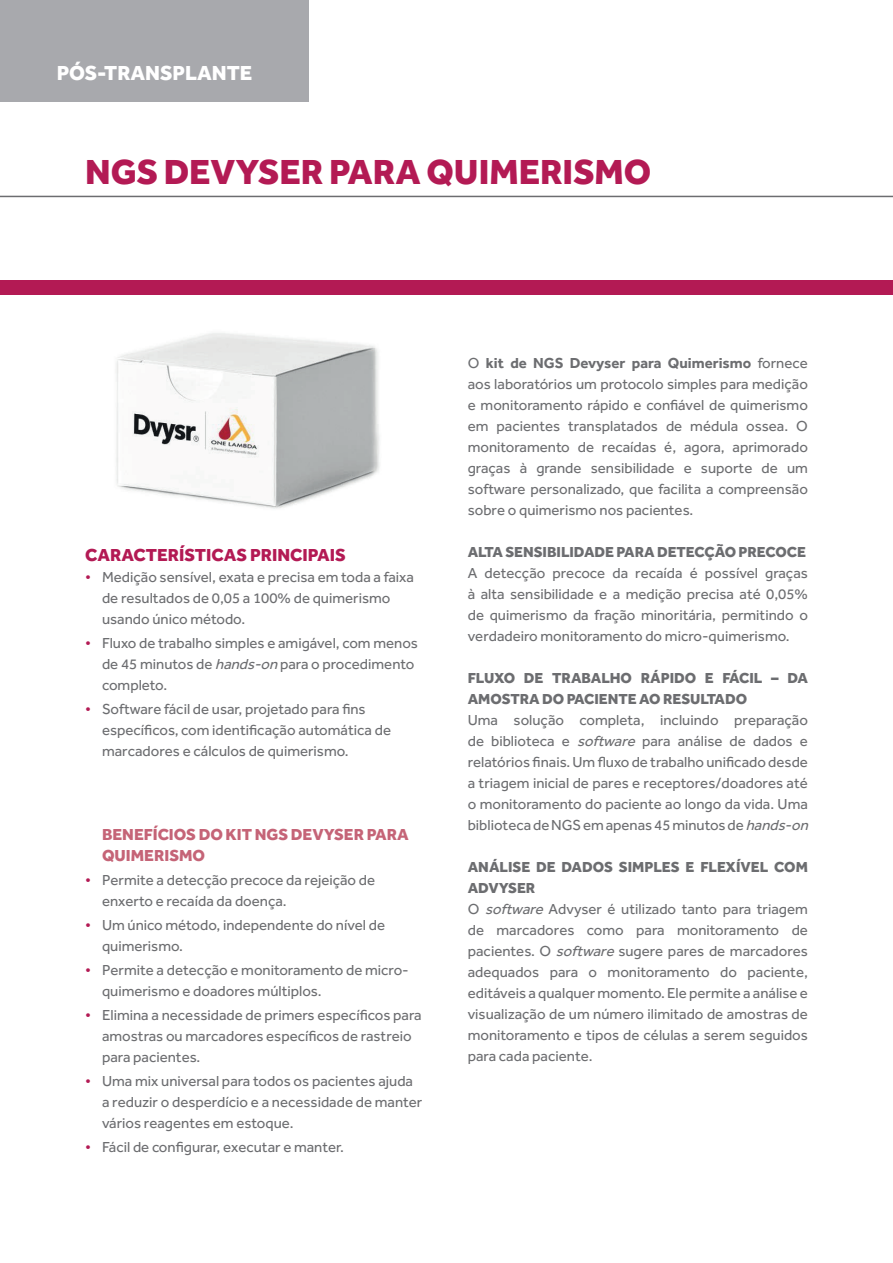
<style>
.page{position:relative;width:893px;height:1263px;background:#fff}
.page>*{position:absolute;margin:0;border:0;box-sizing:border-box;transform-origin:0 0}
.t1{font:800 36px "Effra";color:#b31a54}
.t2{font:800 21px "Effra";color:#fff}
.t3{font:800 18px "Effra";color:#b31a54}
.t4{font:800 16.5px/21px "Effra";color:#c56477}
.t5{font:15px/21px "Effra";color:#6c6d70}
.t6{font:800 15px/21px "Effra";color:#6c6d70}
.s1{color:#b31a54}
.s2{font-style:italic}
.s3{font-weight:700}
.s4{font-weight:800}
</style>
<div class="page">
<div style="left:0;top:0;width:308px;height:101px;background:#a8a9ad"></div>
<div style="left:0;top:280px;width:893px;height:15px;background:#b31a54"></div>
<hr style="left:0;top:196px;width:893px;height:1px;background:#6c6d70">
<img style="left:116px;top:333px;width:264px;height:176px">
<h2 class="t2" style="left:57px;top:60px;width:197px">PÓS-TRANSPLANTE</h2>
<h1 class="t1" style="left:85px;top:150px;width:568px">NGS DEVYSER PARA QUIMERISMO</h1>
<p class="t3" style="left:85px;top:543px;width:262px">CARACTERÍSTICAS PRINCIPAIS</p>
<p class="t5" style="left:102px;top:566px;width:313px;text-indent:-17px"><span class="s1">•</span> Medição sensível, exata e precisa em toda a faixa de resultados de 0,05 a 100% de quimerismo usando único método.</p>
<p class="t5" style="left:102px;top:632px;width:317px;text-indent:-17px"><span class="s1">•</span> Fluxo de trabalho simples e amigável, com menos de 45 minutos de <span class="s2">hands-on</span> para o procedimento completo.</p>
<p class="t5" style="left:102px;top:698px;width:291px;text-indent:-17px"><span class="s1">•</span> Software fácil de usar, projetado para fins específicos, com identificação automática de marcadores e cálculos de quimerismo.</p>
<p class="t4" style="left:102px;top:823px;width:308px">BENEFÍCIOS DO KIT NGS DEVYSER PARA<br>QUIMERISMO</p>
<p class="t5" style="left:102px;top:869px;width:275px;text-indent:-17px"><span class="s1">•</span> Permite a detecção precoce da rejeição de enxerto e recaída da doença.</p>
<p class="t5" style="left:102px;top:914px;width:285px;text-indent:-17px"><span class="s1">•</span> Um único método, independente do nível de quimerismo.</p>
<p class="t5" style="left:102px;top:959px;width:308px;text-indent:-17px"><span class="s1">•</span> Permite a detecção e monitoramento de micro&shy;quimerismo e doadores múltiplos.</p>
<p class="t5" style="left:102px;top:1004px;width:321px;text-indent:-17px"><span class="s1">•</span> Elimina a necessidade de primers específicos para amostras ou marcadores específicos de rastreio para pacientes.</p>
<p class="t5" style="left:102px;top:1070px;width:322px;text-indent:-17px"><span class="s1">•</span> Uma mix universal para todos os pacientes ajuda a reduzir o desperdício e a necessidade de manter vários reagentes em estoque.</p>
<p class="t5" style="left:85px;top:1136px;width:260px"><span class="s1">•</span> Fácil de configurar, executar e manter.</p>
<p class="t5" style="left:468px;top:352px;width:342px;text-align:justify">O <span class="s3">kit de NGS Devyser para Quimerismo</span> fornece aos laboratórios um protocolo simples para medição e monitoramento rápido e confiável de quimerismo em pacientes transplatados de médula ossea. O monitoramento de recaídas é, agora, aprimorado graças à grande sensibilidade e suporte de um software personalizado, que facilita a compreensão sobre o quimerismo nos pacientes.</p>
<p class="t6" style="left:468px;top:541px;width:340px">ALTA SENSIBILIDADE PARA DETECÇÃO PRECOCE</p>
<p class="t5" style="left:468px;top:562px;width:342px;text-align:justify">A detecção precoce da recaída é possível graças à alta sensibilidade e a medição precisa até 0,05% de quimerismo da fração minoritária, permitindo o verdadeiro monitoramento do micro-quimerismo.</p>
<p class="t6" style="left:468px;top:667px;width:342px">FLUXO DE TRABALHO RÁPIDO E FÁCIL – DA<br>AMOSTRA DO PACIENTE AO RESULTADO</p>
<p class="t5" style="left:468px;top:709px;width:346px">Uma solução completa, incluindo preparação de biblioteca e <span class="s2">software</span> para análise de dados e relatórios finais. Um fluxo de trabalho unificado desde a triagem inicial de pares e receptores/doadores até o monitoramento do paciente ao longo da vida. Uma biblioteca de NGS em apenas 45 minutos de <span class="s2">hands-on</span></p>
<p class="t5" style="left:468px;top:856px;width:342px"><span class="s4">ANÁLISE DE DADOS SIMPLES E FLEXÍVEL COM ADVYSER<br></span>O <span class="s2">software</span> Advyser é utilizado tanto para triagem de marcadores como para monitoramento de pacientes. O <span class="s2">software</span> sugere pares de marcadores adequados para o monitoramento do paciente, editáveis a qualquer momento. Ele permite a análise e visualização de um número ilimitado de amostras de monitoramento e tipos de células a serem seguidos para cada paciente.</p>
</div>
